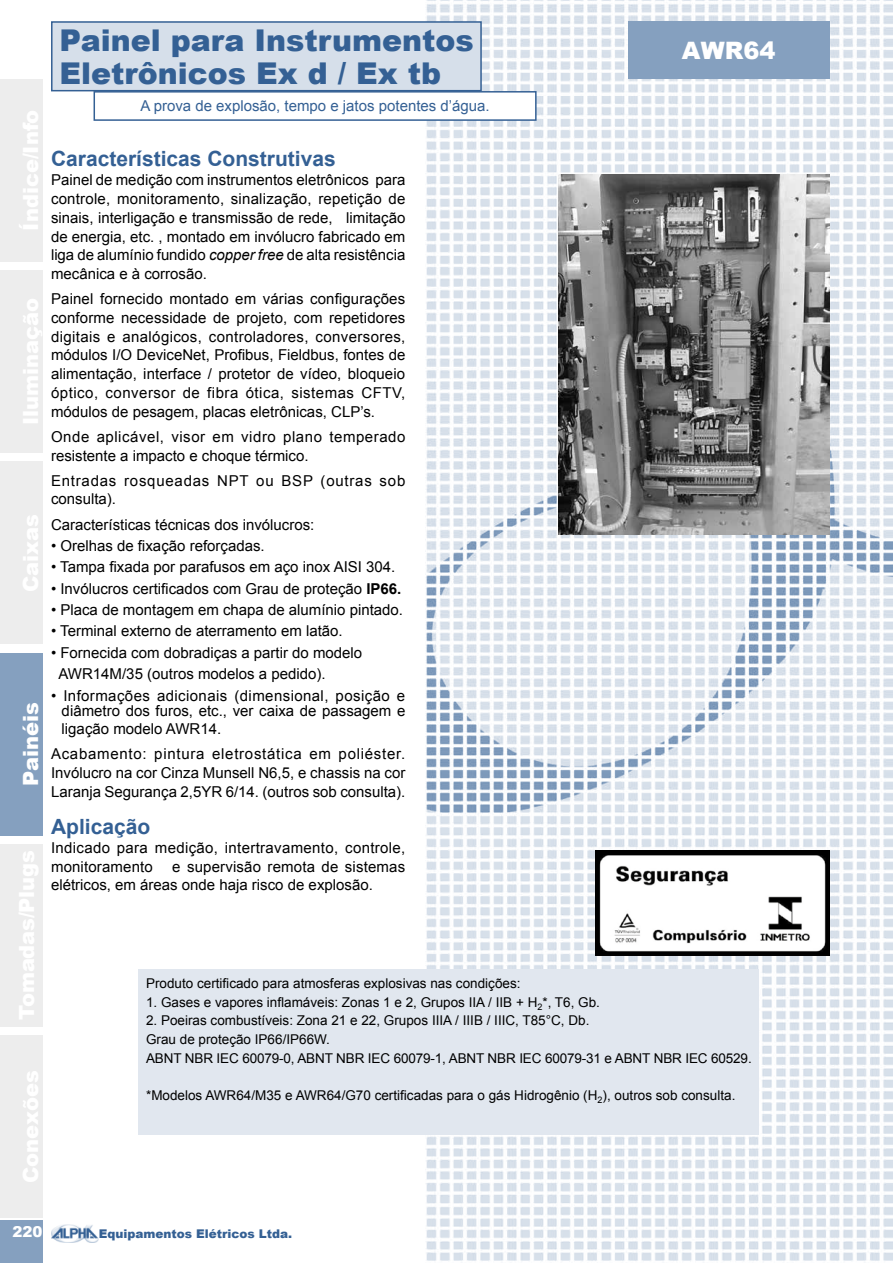
<style>
.page{position:relative;width:893px;height:1263px;background:#fff}
.page>*{position:absolute;margin:0;border:0;box-sizing:border-box;transform-origin:0 0}
.t1{font:900 30px/33px "Arial";color:#346094}
.t2{font:900 24px "Arial";color:#fff}
.t3{font:700 21px "Arial";color:#346094}
.t4{font:900 21px "Arial";color:#fff}
.t5{font:15px/18.8px "Arial";color:#000}
.t6{font:15px/18.8px "Arial";letter-spacing:.05em;color:#000}
.t7{font:15px/15px "Arial";letter-spacing:.025em;color:#000;text-align:right}
.t8{font:15px/18.8px "Arial";letter-spacing:.035em;color:#000}
.t9{font:15px/18.8px "Arial";letter-spacing:.02em;color:#000}
.t10{font:15px "Arial";color:#346094}
.t11{font:900 15px "Arial";color:#fff}
.t12{font:13.5px/18.8px "Arial";color:#000}
.t13{font:900 12px "Arial";color:#346094}
.s1{font-style:italic}
.s2{font-weight:700}
</style>
<div class="page">
<div style="left:0;top:1220px;width:43px;height:43px;background:#85a0bf"></div>
<img style="left:51px;top:1225px;width:48px;height:17px">
<div style="left:0;top:79px;width:43px;height:183px;background:#ededed"></div>
<div style="left:0;top:270px;width:43px;height:183px;background:#ededed"></div>
<div style="left:0;top:461px;width:43px;height:183px;background:#ededed"></div>
<div style="left:0;top:653px;width:43px;height:183px;background:#85a0bf"></div>
<div style="left:0;top:844px;width:43px;height:183px;background:#ededed"></div>
<div style="left:0;top:1035px;width:43px;height:183px;background:#ededed"></div>
<img style="left:425px;top:0;width:468px;height:1261px">
<div style="left:51px;top:21px;width:431px;height:70px;background:#d6dfea;border:2px solid #346094"></div>
<div style="left:94px;top:91px;width:443px;height:30px;background:#fff;border:2px solid #346094"></div>
<div style="left:628px;top:21px;width:201px;height:58px;background:#85a0bf"></div>
<div style="left:138px;top:969px;width:620px;height:166px;background:#e1e7ef"></div>
<img style="left:559px;top:174px;width:270px;height:361px">
<img style="left:595px;top:850px;width:234px;height:106px">
<h1 class="t1" style="left:60px;top:22px;width:416px">Painel para Instrumentos<br>Eletrônicos Ex d / Ex tb</h1>
<p class="t10" style="left:140px;top:96px;width:351px">A prova de explosão, tempo e jatos potentes d’água.</p>
<h3 class="t4" style="left:16px;top:786px;width:85px;rotate:-90deg">Painéis</h3>
<h3 class="t3" style="left:51px;top:145px;width:286px">Características Construtivas</h3>
<p class="t5" style="left:51px;top:171px;width:356px;text-align:justify">Painel de medição com instrumentos eletrônicos para controle, monitoramento, sinalização, repetição de sinais, interligação e transmissão de rede, limitação de energia, etc. , montado em invólucro fabricado em liga de alumínio fundido <span class="s1">copper free</span> de alta resistência mecânica e à corrosão.</p>
<p class="t5" style="left:51px;top:290px;width:356px;text-align:justify">Painel fornecido montado em várias configurações conforme necessidade de projeto, com repetidores digitais e analógicos, controladores, conversores, módulos I/O DeviceNet, Profibus, Fieldbus, fontes de alimentação, interface / protetor de vídeo, bloqueio óptico, conversor de fibra ótica, sistemas CFTV, módulos de pesagem, placas eletrônicas, CLP’s.</p>
<p class="t8" style="left:51px;top:427px;width:356px">Onde aplicável, visor em vidro plano temperado resistente a impacto e choque térmico.</p>
<p class="t6" style="left:51px;top:471px;width:356px">Entradas rosqueadas NPT ou BSP (outras sob consulta).</p>
<p class="t5" style="left:51px;top:515px;width:265px">Características técnicas dos invólucros:</p>
<p class="t5" style="left:51px;top:536px;width:215px">• Orelhas de fixação reforçadas.</p>
<p class="t5" style="left:51px;top:558px;width:346px">• Tampa fixada por parafusos em aço inox AISI 304.</p>
<p class="t5" style="left:51px;top:579px;width:352px">• Invólucros certificados com Grau de proteção <span class="s2">IP66.</span></p>
<p class="t5" style="left:51px;top:600px;width:354px">• Placa de montagem em chapa de alumínio pintado.</p>
<p class="t5" style="left:51px;top:622px;width:293px">• Terminal externo de aterramento em latão.</p>
<p class="t5" style="left:59px;top:642px;width:305px;line-height:21.3px;text-indent:-8px">• Fornecida com dobradiças a partir do modelo<br>AWR14M/35 (outros modelos a pedido).</p>
<p class="t7" style="left:51px;top:688px;width:356px">• Informações adicionais (dimensional, posição e diâmetro dos furos, etc., ver caixa de passagem e</p>
<p class="t6" style="left:51px;top:717px;width:356px;line-height:25.2px;text-indent:11px">ligação modelo AWR14.<br>Acabamento: pintura eletrostática em poliéster.</p>
<p class="t5" style="left:51px;top:764px;width:356px">Invólucro na cor Cinza Munsell N6,5, e chassis na cor<br>Laranja Segurança 2,5YR 6/14. (outros sob consulta).</p>
<h3 class="t3" style="left:51px;top:812px;width:101px">Aplicação</h3>
<p class="t9" style="left:51px;top:838px;width:356px">Indicado para medição, intertravamento, controle, monitoramento</p>
<p class="t5" style="left:51px;top:857px;width:356px;text-indent:121px">e supervisão remota de sistemas elétricos, em áreas onde haja risco de explosão.</p>
<h2 class="t2" style="left:682px;top:33px;width:95px">AWR64</h2>
<p class="t12" style="left:146px;top:974px;width:376px">Produto certificado para atmosferas explosivas nas condições:</p>
<p class="t12" style="left:146px;top:993px;width:455px">1. Gases e vapores inflamáveis: Zonas 1 e 2, Grupos IIA / IIB + H<sub>2</sub>*, T6, Gb.</p>
<p class="t12" style="left:146px;top:1011px;width:607px">2. Poeiras combustíveis: Zona 21 e 22, Grupos IIIA / IIIB / IIIC, T85°C, Db.<br>Grau de proteção IP66/IP66W.<br>ABNT NBR IEC 60079-0, ABNT NBR IEC 60079-1, ABNT NBR IEC 60079-31 e ABNT NBR IEC 60529.</p>
<p class="t12" style="left:146px;top:1086px;width:591px">*Modelos AWR64/M35 e AWR64/G70 certificadas para o gás Hidrogênio (H<sub>2</sub>), outros sob consulta.</p>
<p class="t11" style="left:13px;top:1220px;width:31px">220</p>
<p class="t13" style="left:99px;top:1224px;width:195px">Equipamentos Elétricos Ltda.</p>
</div>
